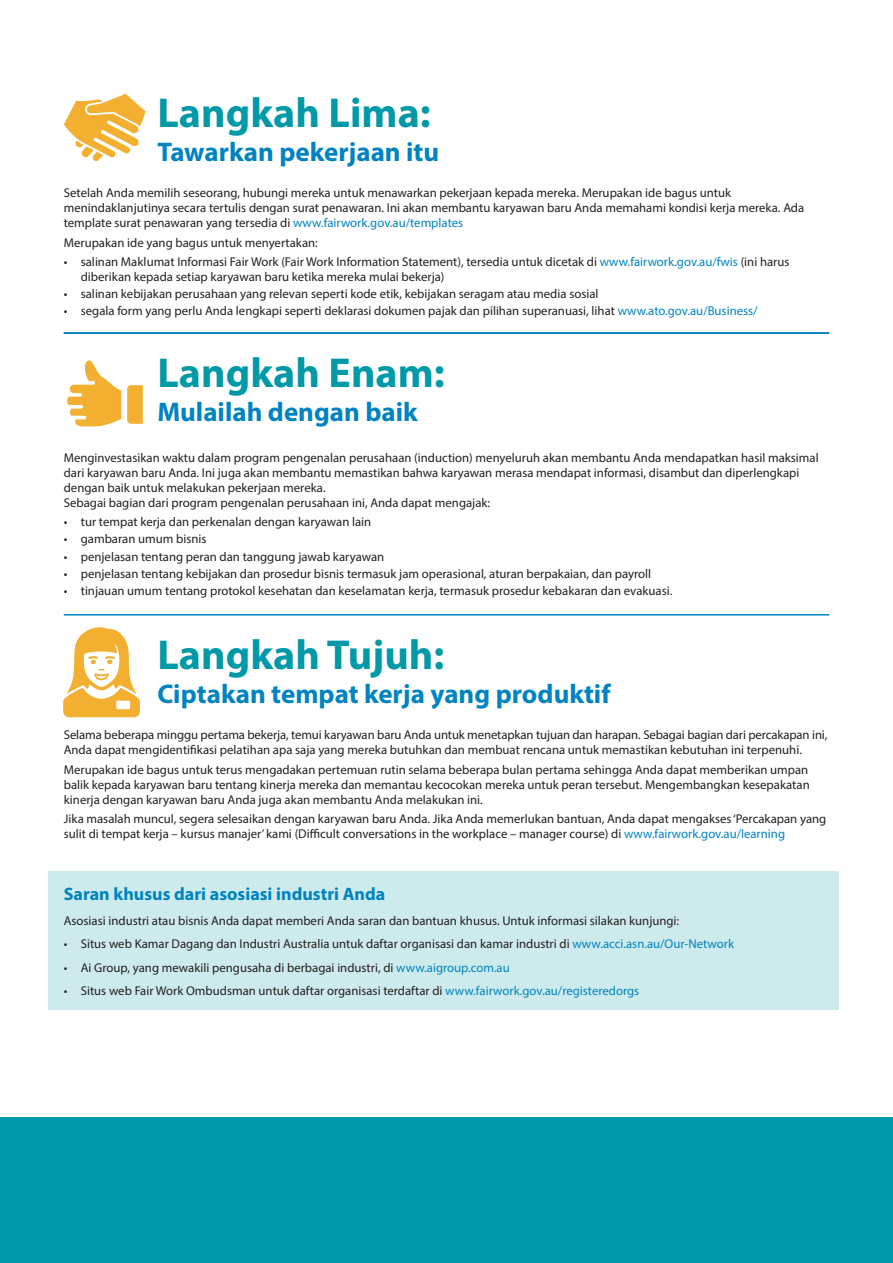
<style>
.page{position:relative;width:893px;height:1263px;background:#fff}
.page>*{position:absolute;margin:0;border:0;box-sizing:border-box;transform-origin:0 0}
.Body_Copy{font:700 42px "Myriad Pro";color:#0099a7}
.Body_Copy-2{font:700 27px "Myriad Pro";color:#0083c1}
.Heading_2{font:700 18px "Myriad Pro";color:#0083c1}
.Body_Copy-3{font:12.75px/15px "Myriad Pro";color:#231f20}
.Bullet_point{font:12.75px/15px "Myriad Pro";color:#231f20}
.s1{color:#0083c1}
</style>
<div class="page">
<div style="left:48px;top:872px;width:791px;height:138px;background:#cdebed"></div>
<hr style="left:64px;top:332px;width:765px;height:2px;background:#0083c1">
<hr style="left:64px;top:614px;width:765px;height:1px;background:#0083c1">
<svg style="left:64px;top:94px;width:82px;height:67px"></svg>
<svg style="left:67px;top:360px;width:76px;height:67px"></svg>
<svg style="left:63px;top:627px;width:77px;height:90px"></svg>
<div style="left:116px;top:701px;width:14px;height:8px;background:#fff"></div>
<div style="left:0;top:1118px;width:893px;height:145px;background:#0099a7"></div>
<p class="Body_Copy" style="left:157px;top:85px;width:275px">Langkah Lima:</p>
<p class="Body_Copy-2" style="left:157px;top:134px;width:283px">Tawarkan pekerjaan itu</p>
<p class="Body_Copy-3" style="left:64px;top:185px;width:742px">Setelah Anda memilih seseorang, hubungi mereka untuk menawarkan pekerjaan kepada mereka. Merupakan ide bagus untuk menindaklanjutinya secara tertulis dengan surat penawaran. Ini akan membantu karyawan baru Anda memahami kondisi kerja mereka. Ada template surat penawaran yang tersedia di <span class="s1">www.fairwork.gov.au/templates</span></p>
<p class="Body_Copy-3" style="left:64px;top:235px;width:256px">Merupakan ide yang bagus untuk menyertakan:</p>
<p class="Body_Copy-3" style="left:81px;top:254px;width:710px;text-indent:-17px">• salinan Maklumat Informasi Fair Work (Fair Work Information Statement), tersedia untuk dicetak di <span class="s1">www.fairwork.gov.au/fwis</span> (ini harus diberikan kepada setiap karyawan baru ketika mereka mulai bekerja)</p>
<p class="Body_Copy-3" style="left:64px;top:286px;width:536px">• salinan kebijakan perusahaan yang relevan seperti kode etik, kebijakan seragam atau media sosial</p>
<p class="Body_Copy-3" style="left:64px;top:303px;width:695px">• segala form yang perlu Anda lengkapi seperti deklarasi dokumen pajak dan pilihan superanuasi, lihat <span class="s1">www.ato.gov.au/Business/</span></p>
<p class="Body_Copy" style="left:157px;top:345px;width:289px">Langkah Enam:</p>
<p class="Body_Copy-2" style="left:157px;top:395px;width:262px">Mulailah dengan baik</p>
<p class="Body_Copy-3" style="left:64px;top:450px;width:756px">Menginvestasikan waktu dalam program pengenalan perusahaan (induction) menyeluruh akan membantu Anda mendapatkan hasil maksimal dari karyawan baru Anda. Ini juga akan membantu memastikan bahwa karyawan merasa mendapat informasi, disambut dan diperlengkapi dengan baik untuk melakukan pekerjaan mereka.</p>
<p class="Body_Copy-3" style="left:64px;top:495px;width:428px">Sebagai bagian dari program pengenalan perusahaan ini, Anda dapat mengajak:</p>
<p class="Body_Copy-3" style="left:64px;top:514px;width:309px">• tur tempat kerja dan perkenalan dengan karyawan lain</p>
<p class="Body_Copy-3" style="left:64px;top:531px;width:144px">• gambaran umum bisnis</p>
<p class="Body_Copy-3" style="left:64px;top:548px;width:322px">• penjelasan tentang peran dan tanggung jawab karyawan</p>
<p class="Body_Copy-3" style="left:64px;top:566px;width:589px">• penjelasan tentang kebijakan dan prosedur bisnis termasuk jam operasional, aturan berpakaian, dan payroll</p>
<p class="Body_Copy-3" style="left:64px;top:583px;width:610px">• tinjauan umum tentang protokol kesehatan dan keselamatan kerja, termasuk prosedur kebakaran dan evakuasi.</p>
<p class="Body_Copy" style="left:157px;top:627px;width:289px">Langkah Tujuh:</p>
<p class="Body_Copy-2" style="left:157px;top:676px;width:455px">Ciptakan tempat kerja yang produktif</p>
<p class="Body_Copy-3" style="left:64px;top:727px;width:765px">Selama beberapa minggu pertama bekerja, temui karyawan baru Anda untuk menetapkan tujuan dan harapan. Sebagai bagian dari percakapan ini,<br>Anda dapat mengidentifikasi pelatihan apa saja yang mereka butuhkan dan membuat rencana untuk memastikan kebutuhan ini terpenuhi.</p>
<p class="Body_Copy-3" style="left:64px;top:762px;width:747px;text-align:justify">Merupakan ide bagus untuk terus mengadakan pertemuan rutin selama beberapa bulan pertama sehingga Anda dapat memberikan umpan balik kepada karyawan baru tentang kinerja mereka dan memantau kecocokan mereka untuk peran tersebut. Mengembangkan kesepakatan kinerja dengan karyawan baru Anda juga akan membantu Anda melakukan ini.</p>
<p class="Bullet_point" style="left:64px;top:811px;width:764px">Jika masalah muncul, segera selesaikan dengan karyawan baru Anda. Jika Anda memerlukan bantuan, Anda dapat mengakses ‘Percakapan yang sulit di tempat kerja – kursus manajer’ kami (Difficult conversations in the workplace – manager course) di <span class="s1">www.fairwork.gov.au/learning</span></p>
<p class="Heading_2" style="left:64px;top:882px;width:323px">Saran khusus dari asosiasi industri Anda</p>
<p class="Bullet_point" style="left:64px;top:913px;width:617px">Asosiasi industri atau bisnis Anda dapat memberi Anda saran dan bantuan khusus. Untuk informasi silakan kunjungi:</p>
<p class="Body_Copy-3" style="left:64px;top:936px;width:672px">• Situs web Kamar Dagang dan Industri Australia untuk daftar organisasi dan kamar industri di <span class="s1">www.acci.asn.au/Our-Network</span></p>
<p class="Body_Copy-3" style="left:64px;top:960px;width:448px">• Ai Group, yang mewakili pengusaha di berbagai industri, di <span class="s1">www.aigroup.com.au</span></p>
<p class="Body_Copy-3" style="left:64px;top:983px;width:577px">• Situs web Fair Work Ombudsman untuk daftar organisasi terdaftar di <span class="s1">www.fairwork.gov.au/registeredorgs</span></p>
</div>
